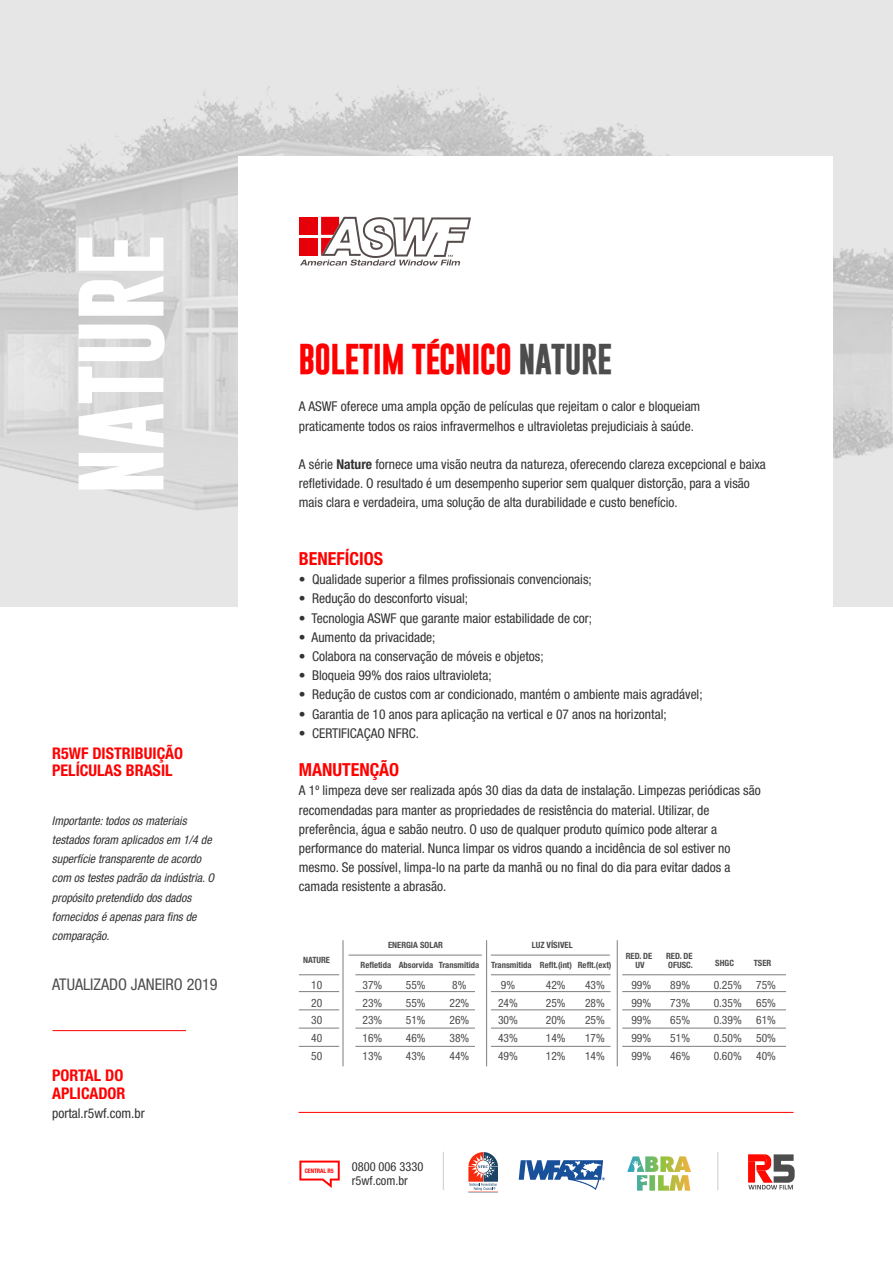
<style>
.page{position:relative;width:893px;height:1263px;background:#fff}
.page>*{position:absolute;margin:0;border:0;box-sizing:border-box;transform-origin:0 0}
.t1{font:700 86.7px "Gobold";letter-spacing:-.02em;color:#fff}
.t2{font:700 31.2px "Gobold";letter-spacing:-.02em;color:#f00}
.t3{font:700 condensed 18px "Helvetica Neue LT Std";color:#f00}
.t4{font:700 condensed 16.05px/17.2px "Helvetica Neue LT Std";color:#f00}
.t5{font:condensed 16.05px "Helvetica Neue LT Std";color:#4d4d4d}
.t6{font:condensed 13.5px/19.2px "Helvetica Neue LT Std";color:#333}
.t7{font:condensed 12.45px/14.2px "Helvetica Neue LT Std";color:#333}
.t8{font:italic condensed 12px/19.2px "Helvetica Neue LT Std";color:#333}
.t9{font:condensed 11.55px/17.7px "Helvetica Neue LT Std";color:#4d4d4d;text-align:justify}
.t10{font:700 condensed 8.7px/9px "Helvetica Neue LT Std";color:#4d4d4d;text-align:center}
.t11{font:700 condensed 6.15px "Helvetica Neue LT Std";letter-spacing:-.02em;color:#f00}
.s1{color:#4d4d4d}
.s2{font-weight:700}
</style>
<div class="page">
<div style="left:0;top:0;width:893px;height:606px;background:#e6e6e6"></div>
<img style="left:0;top:86px;width:893px;height:443px">
<div style="left:238px;top:156px;width:594px;height:471px;background:#fff"></div>
<hr style="left:52px;top:1030px;width:134px;height:1px;background:#f00">
<hr style="left:298px;top:1112px;width:496px;height:1px;background:#f00">
<svg style="left:300px;top:217px;width:171px;height:49px"></svg>
<div style="left:299px;top:238px;width:18px;height:18px;background:#e6000a"></div>
<div style="left:299px;top:217px;width:18px;height:18px;background:#e6000a"></div>
<hr style="left:299px;top:991px;width:40px;height:1px;background:#808080">
<hr style="left:299px;top:974px;width:40px;height:1px;background:#808080">
<hr style="left:349px;top:954px;width:133px;height:1px;background:#808080">
<hr style="left:491px;top:954px;width:119px;height:1px;background:#808080">
<hr style="left:299px;top:1009px;width:40px;height:1px;background:#808080">
<hr style="left:299px;top:1027px;width:40px;height:1px;background:#808080">
<hr style="left:299px;top:1046px;width:40px;height:1px;background:#808080">
<hr style="left:491px;top:991px;width:119px;height:1px;background:#808080">
<hr style="left:491px;top:974px;width:119px;height:1px;background:#808080">
<hr style="left:491px;top:1009px;width:119px;height:1px;background:#808080">
<hr style="left:491px;top:1027px;width:119px;height:1px;background:#808080">
<hr style="left:491px;top:1046px;width:119px;height:1px;background:#808080">
<hr style="left:355px;top:991px;width:120px;height:1px;background:#808080">
<hr style="left:355px;top:974px;width:120px;height:1px;background:#808080">
<hr style="left:355px;top:1009px;width:120px;height:1px;background:#808080">
<hr style="left:355px;top:1027px;width:120px;height:1px;background:#808080">
<hr style="left:355px;top:1046px;width:120px;height:1px;background:#808080">
<hr style="left:622px;top:991px;width:164px;height:1px;background:#808080">
<hr style="left:622px;top:974px;width:164px;height:1px;background:#808080">
<hr style="left:622px;top:1009px;width:164px;height:1px;background:#808080">
<hr style="left:622px;top:1027px;width:164px;height:1px;background:#808080">
<hr style="left:622px;top:1046px;width:164px;height:1px;background:#808080">
<hr style="left:486px;top:940px;width:1px;height:126px;background:#808080">
<hr style="left:617px;top:940px;width:1px;height:126px;background:#808080">
<hr style="left:342px;top:940px;width:1px;height:126px;background:#808080">
<svg style="left:748px;top:1154px;width:47px;height:35px"></svg>
<svg style="left:299px;top:1160px;width:41px;height:28px"></svg>
<hr style="left:443px;top:1152px;width:1px;height:38px;background:#ccc">
<hr style="left:717px;top:1152px;width:1px;height:38px;background:#ccc">
<svg style="left:468px;top:1152px;width:30px;height:41px"></svg>
<svg style="left:627px;top:1156px;width:64px;height:35px"></svg>
<svg style="left:519px;top:1160px;width:86px;height:30px"></svg>
<h1 class="t1" style="left:65px;top:495px;width:262px;rotate:-90deg">NATURE</h1>
<p class="t4" style="left:52px;top:744px;width:132px">R5WF DISTRIBUIÇÃO<br>PELÍCULAS BRASIL</p>
<p class="t8" style="left:52px;top:811px;width:164px">Importante: todos os materiais testados foram aplicados em 1/4 de superfície transparente de acordo com os testes padrão da indústria. O propósito pretendido dos dados fornecidos é apenas para fins de comparação.</p>
<p class="t5" style="left:52px;top:975px;width:167px">ATUALIZADO JANEIRO 2019</p>
<p class="t4" style="left:52px;top:1067px;width:75px">PORTAL DO<br>APLICADOR</p>
<p class="t6" style="left:52px;top:1103px;width:94px">portal.r5wf.com.br</p>
<h2 class="t2" style="left:299px;top:338px;width:315px">BOLETIM TÉCNICO <span class="s1">NATURE</span></h2>
<p class="t6" style="left:299px;top:397px;width:403px">A ASWF oferece uma ampla opção de películas que rejeitam o calor e bloqueiam praticamente todos os raios infravermelhos e ultravioletas prejudiciais à saúde.</p>
<p class="t6" style="left:299px;top:454px;width:468px">A série <span class="s2">Nature</span> fornece uma visão neutra da natureza, oferecendo clareza excepcional e baixa refletividade. O resultado é um desempenho superior sem qualquer distorção, para a visão mais clara e verdadeira, uma solução de alta durabilidade e custo benefício.</p>
<h3 class="t3" style="left:299px;top:548px;width:86px">BENEFÍCIOS</h3>
<p class="t6" style="left:299px;top:570px;width:294px">• Qualidade superior a filmes profissionais convencionais;</p>
<p class="t6" style="left:299px;top:589px;width:171px">• Redução do desconforto visual;</p>
<p class="t6" style="left:299px;top:608px;width:295px">• Tecnologia ASWF que garante maior estabilidade de cor;</p>
<p class="t6" style="left:299px;top:627px;width:138px">• Aumento da privacidade;</p>
<p class="t6" style="left:299px;top:646px;width:246px">• Colabora na conservação de móveis e objetos;</p>
<p class="t6" style="left:299px;top:666px;width:194px">• Bloqueia 99% dos raios ultravioleta;</p>
<p class="t6" style="left:299px;top:685px;width:405px">• Redução de custos com ar condicionado, mantém o ambiente mais agradável;</p>
<p class="t6" style="left:299px;top:704px;width:369px">• Garantia de 10 anos para aplicação na vertical e 07 anos na horizontal;</p>
<p class="t6" style="left:299px;top:723px;width:122px">• CERTIFICAÇAO NFRC.</p>
<h3 class="t3" style="left:299px;top:759px;width:102px">MANUTENÇÃO</h3>
<p class="t6" style="left:299px;top:781px;width:463px">A 1º limpeza deve ser realizada após 30 dias da data de instalação. Limpezas periódicas são recomendadas para manter as propriedades de resistência do material. Utilizar, de preferência, água e sabão neutro. O uso de qualquer produto químico pode alterar a performance do material. Nunca limpar os vidros quando a incidência de sol estiver no mesmo. Se possível, limpa-lo na parte da manhã ou no final do dia para evitar dados a camada resistente a abrasão.</p>
<p class="t10" style="left:303px;top:955px;width:29px">NATURE</p>
<p class="t10" style="left:388px;top:941px;width:56px">ENERGIA SOLAR</p>
<p class="t10" style="left:361px;top:960px;width:120px">Refletida Absorvida Transmitida</p>
<p class="t10" style="left:532px;top:941px;width:42px">LUZ VÍSIVEL</p>
<p class="t10" style="left:491px;top:960px;width:122px">Transmitida Reflt.(int) Reflt.(ext)</p>
<p class="t10" style="left:626px;top:952px;width:28px">RED. DE<br>UV</p>
<p class="t10" style="left:666px;top:952px;width:28px;text-align:left">RED. DE<br>OFUSC.</p>
<p class="t10" style="left:715px;top:958px;width:20px">SHGC</p>
<p class="t10" style="left:754px;top:958px;width:19px">TSER</p>
<p class="t9" style="left:311px;top:976px;width:13px">10<br>20<br>30<br>40<br>50</p>
<p class="t9" style="left:498px;top:976px;width:21px;text-align:left">9%<br>24%<br>30%<br>43%<br>49%</p>
<p class="t9" style="left:546px;top:976px;width:21px">42% 25% 20% 14% 12%</p>
<p class="t9" style="left:585px;top:976px;width:21px">43% 28% 25% 17% 14%</p>
<p class="t9" style="left:631px;top:976px;width:21px">99% 99% 99% 99% 99%</p>
<p class="t9" style="left:670px;top:976px;width:21px">89% 73% 65% 51% 46%</p>
<p class="t9" style="left:756px;top:976px;width:21px">75% 65% 61% 50% 40%</p>
<p class="t9" style="left:363px;top:976px;width:21px">37% 23% 23% 16% 13%</p>
<p class="t9" style="left:406px;top:976px;width:21px">55% 55% 51% 46% 43%</p>
<p class="t9" style="left:449px;top:976px;width:21px;text-align:left">8%<br>22%<br>26%<br>38%<br>44%</p>
<p class="t9" style="left:714px;top:976px;width:30px">0.25% 0.35% 0.39% 0.50% 0.60%</p>
<p class="t11" style="left:305px;top:1167px;width:31px">CENTRAL R5</p>
<p class="t7" style="left:352px;top:1159px;width:73px">0800 006 3330 r5wf.com.br</p>
</div>
